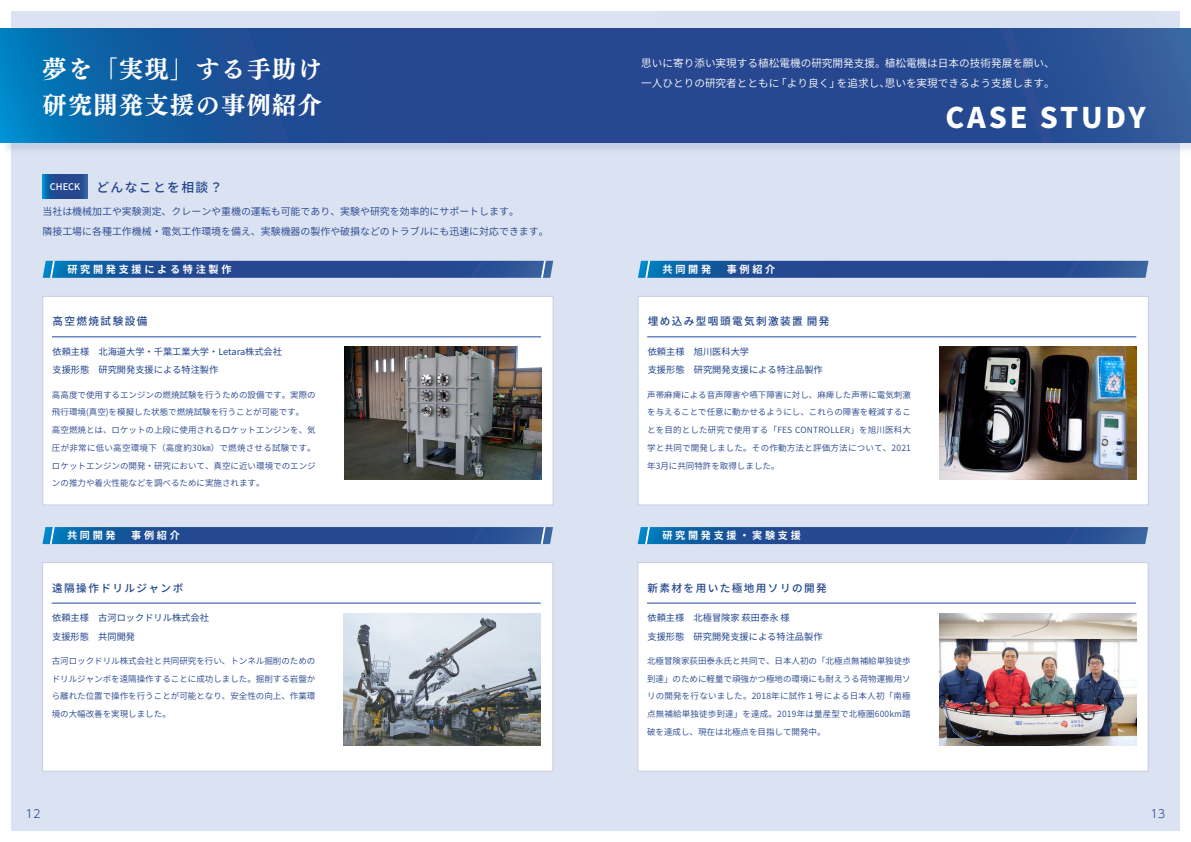
<style>
.page{position:relative;width:1191px;height:842px;background:#fff}
.page>*{position:absolute;margin:0;border:0;box-sizing:border-box;transform-origin:0 0}
.t1{font:800 28.3px "Source Han Sans JP";letter-spacing:.1em;color:#fff}
.t2{font:24.1px/35.4px "UD Mincho Pr 6 N B";letter-spacing:.06em;color:#fff}
.t3{font:500 12.8px "Source Han Sans JP";letter-spacing:.11em;color:#23438c}
.t4{font:300 11.3px "UD Shin Go Pr 6 N";color:#21448c}
.t5{font:10.6px/19.8px "Source Han Sans JP";color:#fff}
.t6{font:500 10.6px "Source Han Sans JP";letter-spacing:.135em;color:#21448c}
.t7{font:700 10.1px "Source Han Sans JP";letter-spacing:.265em;color:#fff}
.t8{font:9.9px/19.8px "Source Han Sans JP";color:#23438c}
.t9{font:9.2px/18.4px "Source Han Sans JP";color:#21448c}
.t10{font:500 9.2px "Source Han Sans JP";color:#fff}
.t11{font:8.5px/17.7px "Source Han Sans JP";color:#23438c;text-align:justify}
</style>
<div class="page">
<div style="left:11px;top:11px;width:1168px;height:820px;background:#dbe2f2"></div>
<div style="left:2px;top:105px;width:1189px;height:50px;background:#244482;opacity:.75"></div>
<svg style="left:0;top:28px;width:1191px;height:114px;background:#214f96"></svg>
<div style="left:42px;top:562px;width:511px;height:209px;background:#fff;border:1px solid #cacbe4"></div>
<hr style="left:52px;top:603px;width:489px;height:1px;background:#224a9d">
<svg style="left:42px;top:527px;width:511px;height:17px;background:#255297"></svg>
<img style="left:344px;top:613px;width:197px;height:132px">
<div style="left:638px;top:296px;width:510px;height:209px;background:#fff;border:1px solid #cacbe4"></div>
<hr style="left:647px;top:336px;width:489px;height:1px;background:#224a9d">
<svg style="left:638px;top:261px;width:510px;height:17px;background:#255298"></svg>
<img style="left:939px;top:347px;width:197px;height:132px">
<div style="left:638px;top:562px;width:510px;height:209px;background:#fff;border:1px solid #cacbe4"></div>
<hr style="left:647px;top:603px;width:489px;height:1px;background:#224a9d">
<svg style="left:638px;top:527px;width:510px;height:17px;background:#245197"></svg>
<img style="left:939px;top:613px;width:197px;height:132px">
<svg style="left:43px;top:175px;width:45px;height:24px"></svg>
<div style="left:43px;top:296px;width:510px;height:209px;background:#fff;border:1px solid #cacbe4"></div>
<hr style="left:52px;top:336px;width:489px;height:1px;background:#224a9d">
<svg style="left:43px;top:261px;width:510px;height:17px;background:#265398"></svg>
<img style="left:344px;top:347px;width:197px;height:132px">
<h2 class="t2" style="left:43px;top:51px;width:281px">夢を「実現」する手助け研究開発支援の事例紹介</h2>
<p class="t5" style="left:641px;top:53px;width:415px">思いに寄り添い実現する植松電機の研究開発支援。植松電機は日本の技術発展を願い、一人ひとりの研究者とともに「より良く」を追求し、思いを実現できるよう支援します。</p>
<h1 class="t1" style="left:945px;top:102px;width:202px">CASE STUDY</h1>
<p class="t10" style="left:50px;top:182px;width:32px">CHECK</p>
<h3 class="t3" style="left:96px;top:180px;width:128px">どんなことを相談？</h3>
<p class="t8" style="left:43px;top:202px;width:507px">当社は機械加工や実験測定、クレーンや重機の運転も可能であり、実験や研究を効率的にサポートします。<br>隣接工場に各種工作機械・電気工作環境を備え、実験機器の製作や破損などのトラブルにも迅速に対応できます。</p>
<p class="t7" style="left:67px;top:264px;width:166px">研究開発支援による特注製作</p>
<p class="t7" style="left:662px;top:264px;width:114px">共同開発　事例紹介</p>
<p class="t6" style="left:52px;top:316px;width:96px">高空燃焼試験設備</p>
<p class="t6" style="left:647px;top:316px;width:183px">埋め込み型咽頭電気刺激装置 開発</p>
<p class="t9" style="left:52px;top:342px;width:231px">依頼主様　北海道大学・千葉工業大学・Letara株式会社支援形態　研究開発支援による特注製作</p>
<p class="t9" style="left:647px;top:342px;width:177px">依頼主様　旭川医科大学<br>支援形態　研究開発支援による特注品製作</p>
<p class="t11" style="left:52px;top:386px;width:265px;text-align:left">高高度で使用するエンジンの燃焼試験を行うための設備です。実際の飛行環境(真空)を模擬した状態で燃焼試験を行うことが可能です。<br>高空燃焼とは、ロケットの上段に使用されるロケットエンジンを、気圧が非常に低い高空環境下（高度約30㎞）で燃焼させる試験です。ロケットエンジンの開発・研究において、真空に近い環境でのエンジンの推力や着火性能などを調べるために実施されます。</p>
<p class="t11" style="left:647px;top:386px;width:265px">声帯麻痺による音声障害や嚥下障害に対し、麻痺した声帯に電気刺激を与えることで任意に動かせるようにし、これらの障害を軽減することを目的とした研究で使用する「FES CONTROLLER」を旭川医科大学と共同で開発しました。その作動方法と評価方法について、2021年3月に共同特許を取得しました。</p>
<p class="t7" style="left:67px;top:530px;width:114px">共同開発　事例紹介</p>
<p class="t7" style="left:662px;top:530px;width:140px">研究開発支援・実験支援</p>
<p class="t6" style="left:52px;top:582px;width:133px">遠隔操作ドリルジャンボ</p>
<p class="t6" style="left:647px;top:582px;width:181px">新素材を用いた極地用ソリの開発</p>
<p class="t9" style="left:52px;top:609px;width:158px">依頼主様　古河ロックドリル株式会社支援形態　共同開発</p>
<p class="t9" style="left:647px;top:609px;width:177px">依頼主様　北極冒険家 萩田泰永 様<br>支援形態　研究開発支援による特注品製作</p>
<p class="t11" style="left:52px;top:652px;width:265px">古河ロックドリル株式会社と共同研究を行い、トンネル掘削のためのドリルジャンボを遠隔操作することに成功しました。掘削する岩盤から離れた位置で操作を行うことが可能となり、安全性の向上、作業環境の大幅改善を実現しました。</p>
<p class="t11" style="left:647px;top:652px;width:265px">北極冒険家荻田泰永氏と共同で、日本人初の「北極点無補給単独徒歩到達」のために軽量で頑強かつ極地の環境にも耐えうる荷物運搬用ソリの開発を行ないました。2018年に試作１号による日本人初「南極点無補給単独徒歩到達」を達成。2019年は量産型で北極圏600km踏破を達成し、現在は北極点を目指して開発中。</p>
<h3 class="t4" style="left:26px;top:804px;width:16px">12</h3>
<h3 class="t4" style="left:1150px;top:804px;width:16px">13</h3>
</div>
